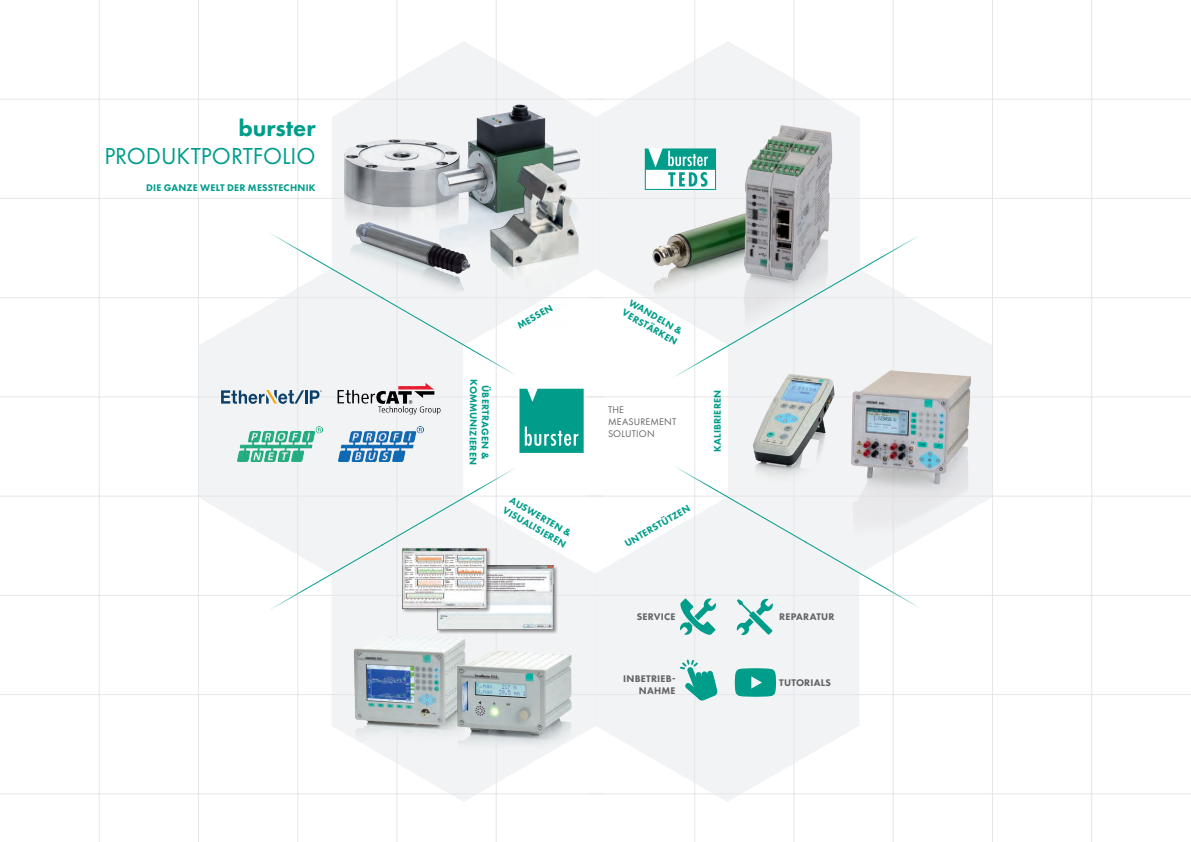
<style>
.page{position:relative;width:1191px;height:842px;background:#fff}
.page>*{position:absolute;margin:0;border:0;box-sizing:border-box;transform-origin:0 0}
.t1{font:24px/28px "Futura PT";letter-spacing:-.005em;color:#009d8b;text-align:right}
.SubheadlineGrün{font:800 10px/12px "Futura PT";letter-spacing:.02em;color:#009d8b}
.Hochstellung{font:800 10px/12px "Futura PT";letter-spacing:.02em;color:#636366;text-align:right}
.Sub_Head___Heavy__13{font:10px/12px "Futura PT";letter-spacing:.015em;color:#636366}
.s1{font-weight:800}
</style>
<div class="page">
<svg style="left:332px;top:529px;width:263px;height:273px;fill:#f2f3f4"></svg>
<svg style="left:595px;top:530px;width:264px;height:272px;fill:#f2f3f4"></svg>
<svg style="left:728px;top:304px;width:264px;height:206px;fill:#f2f3f4"></svg>
<svg style="left:333px;top:41px;width:263px;height:105px"></svg>
<svg style="left:596px;top:41px;width:223px;height:105px"></svg>
<svg style="left:199px;top:307px;width:264px;height:229px;fill:#f2f3f4"></svg>
<hr style="left:0;top:99px;width:604px;height:1px;background:#e6e7e9">
<hr style="left:587px;top:99px;width:604px;height:1px;background:#e6e7e9">
<hr style="left:0;top:595px;width:604px;height:1px;background:#e6e7e9">
<hr style="left:587px;top:595px;width:604px;height:1px;background:#e6e7e9">
<hr style="left:0;top:694px;width:604px;height:1px;background:#e6e7e9">
<hr style="left:587px;top:694px;width:604px;height:1px;background:#e6e7e9">
<hr style="left:0;top:794px;width:604px;height:1px;background:#e6e7e9">
<hr style="left:587px;top:794px;width:604px;height:1px;background:#e6e7e9">
<hr style="left:0;top:496px;width:604px;height:1px;background:#e6e7e9">
<hr style="left:587px;top:496px;width:604px;height:1px;background:#e6e7e9">
<hr style="left:0;top:397px;width:604px;height:1px;background:#e6e7e9">
<hr style="left:587px;top:397px;width:604px;height:1px;background:#e6e7e9">
<hr style="left:0;top:297px;width:604px;height:1px;background:#e6e7e9">
<hr style="left:587px;top:297px;width:604px;height:1px;background:#e6e7e9">
<hr style="left:0;top:198px;width:604px;height:1px;background:#e6e7e9">
<hr style="left:587px;top:198px;width:604px;height:1px;background:#e6e7e9">
<hr style="left:99px;top:0;width:1px;height:842px;background:#e6e7e9">
<hr style="left:694px;top:0;width:1px;height:842px;background:#e6e7e9">
<hr style="left:198px;top:0;width:1px;height:842px;background:#e6e7e9">
<hr style="left:794px;top:0;width:1px;height:842px;background:#e6e7e9">
<hr style="left:297px;top:0;width:1px;height:842px;background:#e6e7e9">
<hr style="left:893px;top:0;width:1px;height:842px;background:#e6e7e9">
<hr style="left:397px;top:0;width:1px;height:842px;background:#e6e7e9">
<hr style="left:992px;top:0;width:1px;height:842px;background:#e6e7e9">
<hr style="left:496px;top:0;width:1px;height:842px;background:#e6e7e9">
<hr style="left:1091px;top:0;width:1px;height:842px;background:#e6e7e9">
<img style="left:332px;top:117px;width:99px;height:114px">
<svg style="left:519px;top:389px;width:64px;height:64px;background:#19a696"></svg>
<img style="left:634px;top:94px;width:226px;height:311px">
<img style="left:352px;top:634px;width:116px;height:123px">
<svg style="left:680px;top:659px;width:38px;height:42px"></svg>
<svg style="left:735px;top:668px;width:41px;height:29px"></svg>
<img style="left:452px;top:649px;width:123px;height:126px">
<svg style="left:671px;top:234px;width:249px;height:145px"></svg>
<svg style="left:267px;top:467px;width:249px;height:144px"></svg>
<svg style="left:267px;top:231px;width:248px;height:145px"></svg>
<svg style="left:671px;top:464px;width:247px;height:171px"></svg>
<svg style="left:645px;top:148px;width:71px;height:42px"></svg>
<img style="left:431px;top:90px;width:155px;height:116px">
<img style="left:443px;top:146px;width:194px;height:194px">
<img style="left:337px;top:206px;width:151px;height:116px">
<div style="left:436px;top:565px;width:122px;height:69px;background:#231f20;opacity:.49"></div>
<img style="left:437px;top:566px;width:116px;height:63px">
<div style="left:401px;top:547px;width:90px;height:66px;background:#231f20;opacity:.49"></div>
<img style="left:402px;top:548px;width:84px;height:60px">
<img style="left:739px;top:371px;width:112px;height:129px">
<img style="left:851px;top:370px;width:119px;height:204px">
<svg style="left:221px;top:390px;width:101px;height:14px"></svg>
<img style="left:336px;top:380px;width:105px;height:36px">
<img style="left:237px;top:426px;width:85px;height:36px">
<img style="left:338px;top:426px;width:85px;height:36px">
<p class="t1" style="left:104px;top:114px;width:213px"><span class="s1">burster<br></span>PRODUKTPORTFOLIO</p>
<p class="SubheadlineGrün" style="left:146px;top:182px;width:171px">DIE GANZE WELT DER MESSTECHNIK</p>
<p class="SubheadlineGrün" style="left:515px;top:321px;width:40px;rotate:-30deg">MESSEN</p>
<p class="SubheadlineGrün" style="left:492px;top:379px;width:87px;text-align:center;rotate:91deg">ÜBERTRAGEN &amp;<br>KOMMUNIZIEREN</p>
<p class="SubheadlineGrün" style="left:512px;top:494px;width:73px;rotate:30deg">AUSWERTEN &amp;<br>VISUALISIEREN</p>
<p class="SubheadlineGrün" style="left:632px;top:296px;width:64px;rotate:30deg">WANDELN &amp;<br>VERSTÄRKEN</p>
<p class="Sub_Head___Heavy__13" style="left:608px;top:403px;width:70px">THE<br>MEASUREMENT<br>SOLUTION</p>
<p class="SubheadlineGrün" style="left:622px;top:539px;width:75px;rotate:-30deg">UNTERSTÜTZEN</p>
<p class="SubheadlineGrün" style="left:711px;top:452px;width:64px;rotate:-90deg">KALIBRIEREN</p>
<p class="Hochstellung" style="left:637px;top:611px;width:40px">SERVICE</p>
<p class="Hochstellung" style="left:779px;top:611px;width:57px">REPARATUR</p>
<p class="Hochstellung" style="left:623px;top:673px;width:54px">INBETRIEB-<br>NAHME</p>
<p class="Hochstellung" style="left:779px;top:677px;width:53px">TUTORIALS</p>
</div>
